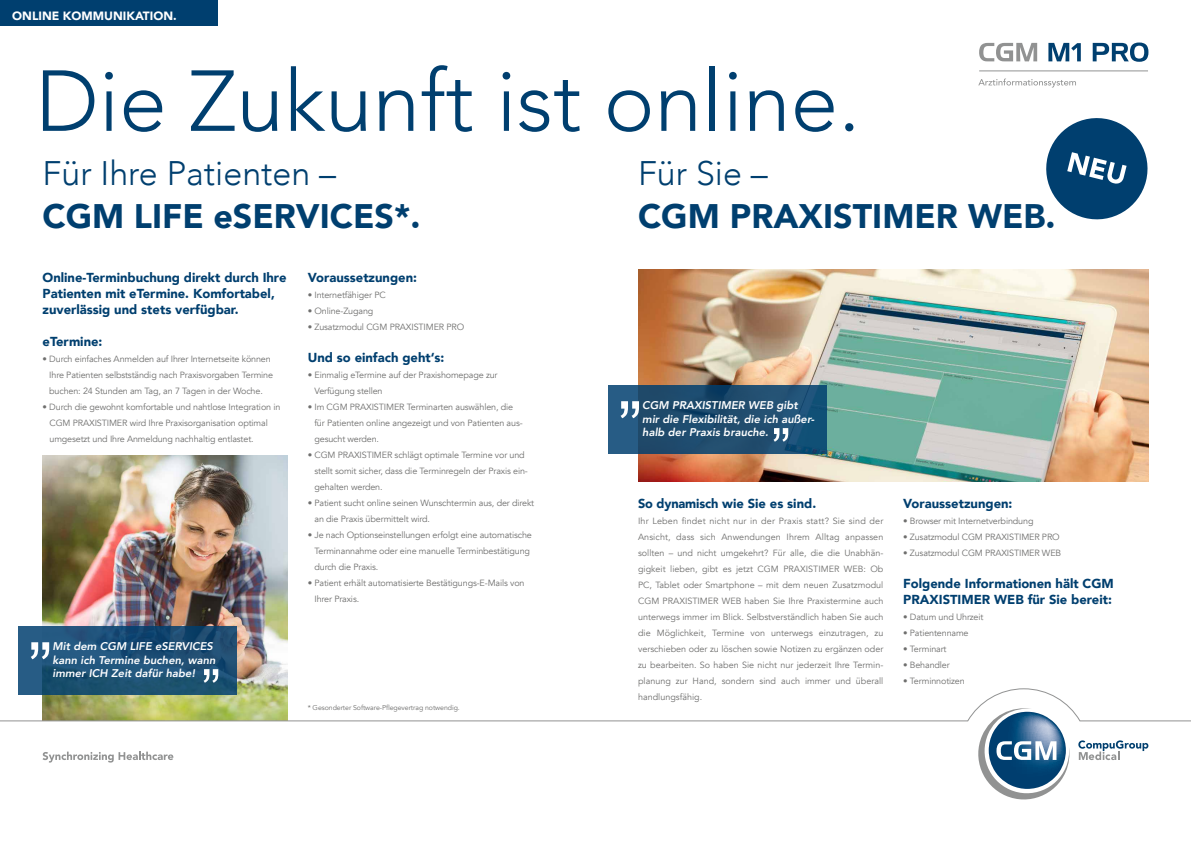
<style>
.page{position:relative;width:1191px;height:842px;background:#fff}
.page>*{position:absolute;margin:0;border:0;box-sizing:border-box;transform-origin:0 0}
.t1{font:300 85.4px "Avenir";color:#003f6f}
.t2{font:900 34px "Avenir";color:#003f6f}
.t3{font:300 34px "Avenir";color:#003f6f}
.t4{font:900 13px/16px "Avenir";color:#003f6f}
.t5{font:900 12px "Avenir";color:#fff}
.t6{font:italic 800 11.2px/13.4px "Avenir";color:#fff}
.t7{font:9px/16px "Avenir";letter-spacing:-.015em;color:#6f6f6e}
.t8{font:7px "Avenir";letter-spacing:-.01em;color:#6f6f6e}
</style>
<div class="page">
<svg style="left:1046px;top:118px;width:102px;height:102px"></svg>
<div style="left:0;top:0;width:217px;height:26px;background:#003f6f"></div>
<img style="left:43px;top:455px;width:245px;height:214px">
<img style="left:638px;top:269px;width:510px;height:212px">
<svg style="left:18px;top:626px;width:219px;height:43px;background:#1e5078"></svg>
<svg style="left:31px;top:642px;width:18px;height:17px"></svg>
<svg style="left:608px;top:385px;width:219px;height:69px;background:#1e4e72"></svg>
<svg style="left:620px;top:401px;width:19px;height:17px"></svg>
<svg style="left:773px;top:428px;width:15px;height:14px"></svg>
<svg style="left:0;top:669px;width:1191px;height:131px"></svg>
<svg style="left:979px;top:43px;width:58px;height:18px"></svg>
<svg style="left:1048px;top:43px;width:32px;height:18px"></svg>
<svg style="left:1092px;top:43px;width:56px;height:19px"></svg>
<hr style="left:979px;top:71px;width:169px;height:1px;background:#919292">
<svg style="left:978px;top:79px;width:98px;height:9px"></svg>
<h3 class="t5" style="left:12px;top:5px;width:166px">ONLINE KOMMUNIKATION.</h3>
<h1 class="t1" style="left:35px;top:51px;width:826px">Die Zukunft ist online.</h1>
<h2 class="t3" style="left:43px;top:153px;width:295px">Für Ihre Patienten –</h2>
<h2 class="t2" style="left:43px;top:187px;width:109px">CGM Life</h2>
<h2 class="t2" style="left:213px;top:187px;width:60px">eServices</h2>
<h2 class="t2" style="left:394px;top:187px;width:28px">*.</h2>
<h3 class="t4" style="left:43px;top:269px;width:245px">Online-Terminbuchung direkt durch Ihre<br>Patienten mit eTermine. Komfortabel, zuverlässig und stets verfügbar.</h3>
<h3 class="t4" style="left:43px;top:333px;width:61px">eTermine:</h3>
<p class="t7" style="left:49px;top:351px;width:225px;text-indent:-7px">• Durch einfaches Anmelden auf Ihrer Internetseite können<br>I hre Patienten selbstständig nach Praxisvorgaben Termine buchen: 24 Stunden am Tag, an 7 Tagen in der Woche.</p>
<p class="t7" style="left:50px;top:399px;width:232px;text-indent:-7px">• Durch die gewohnt komfortable und nahtlose Integration in<br>CGM Praxistim er wird I hre Praxisorganisation optimal umgesetzt und I hre Anmeldung nachhaltig entlastet.</p>
<p class="t6" style="left:52px;top:640px;width:164px">Mit dem CGM LIFE eSERVICES kann ich Termine buchen, wann immer ICH Zeit dafür habe!</p>
<h3 class="t4" style="left:308px;top:269px;width:111px">Voraussetzungen:</h3>
<p class="t7" style="left:308px;top:287px;width:79px">• Internetfähiger PC</p>
<p class="t7" style="left:308px;top:303px;width:67px">• Online-Zugang</p>
<p class="t7" style="left:308px;top:319px;width:158px">• Zusatzmodul CGM PRAXISTIMER PRO</p>
<h3 class="t4" style="left:308px;top:349px;width:138px">Und so einfach geht‘s:</h3>
<p class="t7" style="left:314px;top:367px;width:185px;text-indent:-7px">• Einmalig eTermine auf der Praxishomepage zur<br>Verfügung stellen</p>
<p class="t7" style="left:314px;top:399px;width:210px;text-indent:-7px">• Im CGM PRAXISTIMER Terminarten auswählen, die für Patienten online angezeigt und von Patienten aus&shy;gesucht werden.</p>
<p class="t7" style="left:314px;top:447px;width:215px;text-indent:-7px">• CGM PRAXISTIMER schlägt optimale Termine vor und stellt somit sicher, dass die Terminregeln der Praxis ein&shy;gehalten werden.</p>
<p class="t7" style="left:314px;top:495px;width:221px;text-indent:-7px">• Patient sucht online seinen Wunschtermin aus, der direkt an die Praxis übermittelt wird.</p>
<p class="t7" style="left:314px;top:527px;width:219px;text-indent:-7px">• Je nach Optionseinstellungen erfolgt eine automatische<br>Terminannahme oder eine manuelle Terminbestätigung durch die Praxis.</p>
<p class="t7" style="left:314px;top:575px;width:212px;text-indent:-7px">• Patient erhält automatisierte Bestätigungs-E-Mails von<br>I hrer Praxis.</p>
<p class="t8" style="left:308px;top:703px;width:154px">* Gesonderter Software-Pflegevertrag notwendig.</p>
<h2 class="t3" style="left:638px;top:153px;width:131px">Für Sie –</h2>
<h2 class="t2" style="left:638px;top:187px;width:419px">CGM PRAXISTIMER WEB.</h2>
<p class="t6" style="left:642px;top:399px;width:173px">CGM PRAXISTIMER WEB gibt mir die Flexibilität, die ich außer&shy;halb der Praxis brauche.</p>
<h3 class="t4" style="left:638px;top:495px;width:180px">So dynamisch wie Sie es sind.</h3>
<p class="t7" style="left:638px;top:513px;width:247px;text-align:justify">Ihr Leben findet nicht nur in der Praxis statt? Sie sind der Ansicht, dass sich Anwendungen I hrem Alltag anpassen sollten – und nicht umgekehrt? Für alle, die die Unabhän&shy;gigkeit lieben, gibt es jetzt CGM PRAXISTIMER WEB: Ob PC, Tablet oder Smartphone – mit dem neuen Zusatzmodul CGM PRAXISTIMER WEB haben Sie Ihre Praxistermine auch unterwegs immer im Blick. Selbstverständlich haben Sie auch die Möglichkeit, Termine von unterwegs einzutragen, zu verschieben oder zu löschen sowie Notizen zu ergänzen oder zu bearbeiten. So haben Sie nicht nur jederzeit Ihre Termin&shy;planung zur Hand, sondern sind auch immer und überall handlungsfähig.</p>
<h3 class="t4" style="left:903px;top:495px;width:111px">Voraussetzungen:</h3>
<p class="t7" style="left:903px;top:513px;width:132px">• Browser mit Internetverbindung</p>
<p class="t7" style="left:903px;top:529px;width:158px">• Zusatzmodul CGM PRAXISTIMER PRO</p>
<p class="t7" style="left:903px;top:545px;width:159px">• Zusatzmodul CGM PRAXISTIMER WEB</p>
<h3 class="t4" style="left:903px;top:575px;width:212px">Folgende Informationen hält CGM<br>PRAXISTIMER WEB für Sie bereit:</h3>
<p class="t7" style="left:903px;top:609px;width:82px">• Datum und Uhrzeit</p>
<p class="t7" style="left:903px;top:625px;width:67px">• Patientenname</p>
<p class="t7" style="left:903px;top:641px;width:45px">• Terminart</p>
<p class="t7" style="left:903px;top:657px;width:48px">• Behandler</p>
<p class="t7" style="left:903px;top:673px;width:63px">• Terminnotizen</p>
</div>
